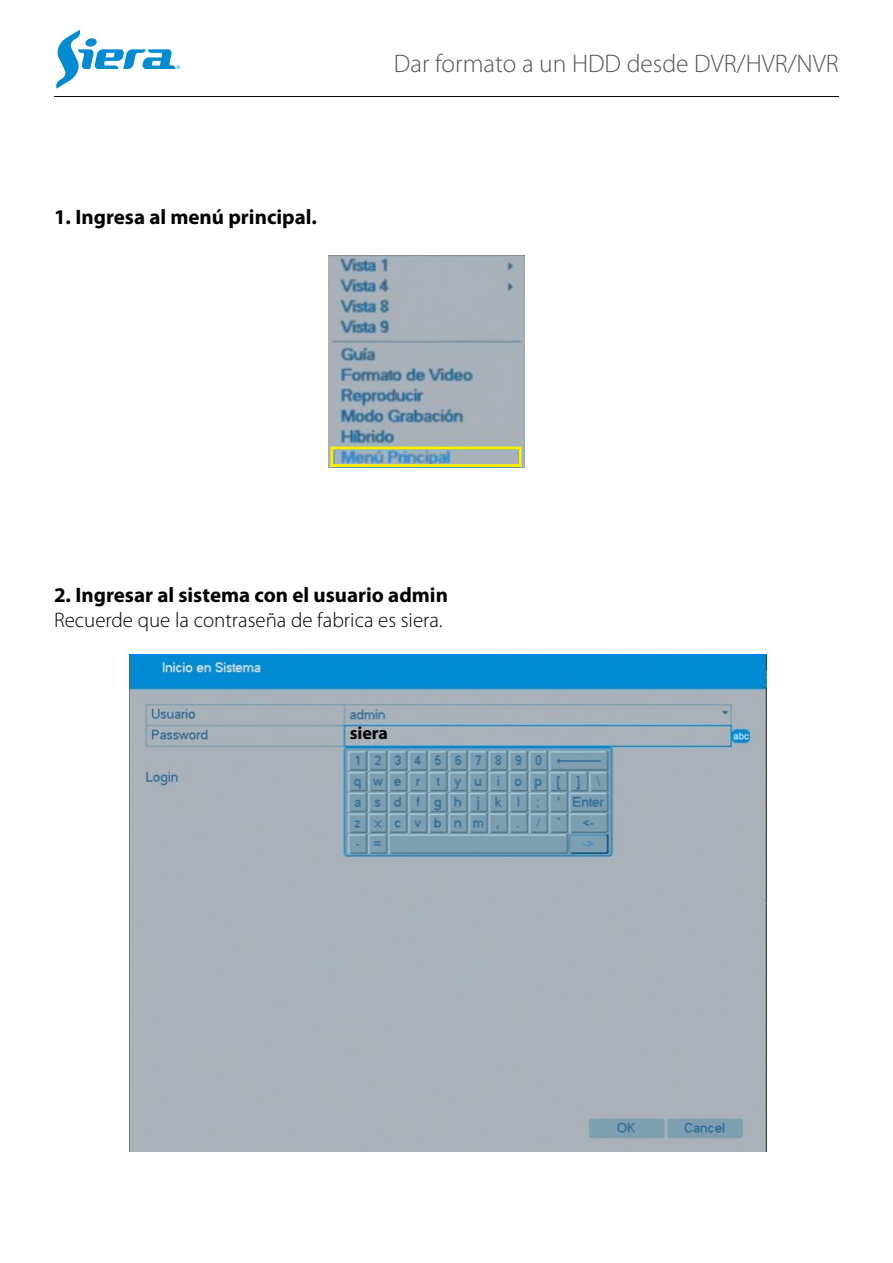
<style>
.page{position:relative;width:893px;height:1263px;background:#fff}
.page>*{position:absolute;margin:0;border:0;box-sizing:border-box;transform-origin:0 0}
.t1{font:300 25.5px "Myriad Pro";color:#575655}
.t2{font:700 21px "Myriad Pro";color:#000}
.t3{font:300 21px "Myriad Pro";color:#000}
.t4{font:700 18px "Myriad Pro";color:#000}
</style>
<div class="page">
<hr style="left:54px;top:96px;width:785px;height:1px;background:#000">
<svg style="left:56px;top:30px;width:124px;height:59px"></svg>
<img style="left:328px;top:255px;width:196px;height:212px">
<div style="left:330px;top:446px;width:192px;height:21px;border:3px solid #ffed00"></div>
<img style="left:129px;top:655px;width:638px;height:496px">
<p class="t2" style="left:54px;top:203px;width:264px">1. Ingresa al menú principal.</p>
<p class="t1" style="left:394px;top:48px;width:446px">Dar formato a un HDD desde DVR/HVR/NVR</p>
<p class="t2" style="left:54px;top:581px;width:395px">2. Ingresar al sistema con el usuario admin</p>
<p class="t3" style="left:54px;top:608px;width:390px">Recuerde que la contraseña de fabrica es siera.</p>
<p class="t4" style="left:350px;top:722px;width:40px">siera</p>
</div>
